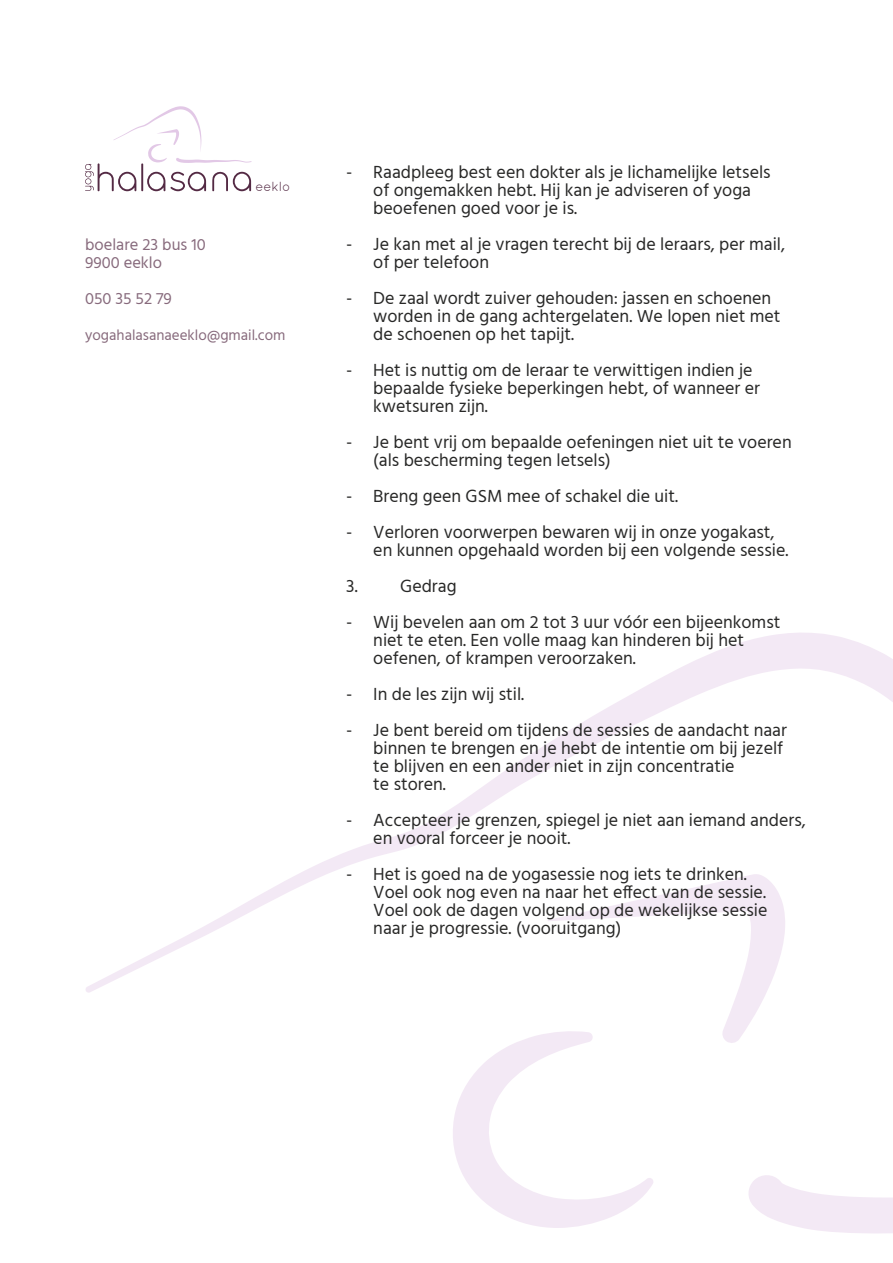
<style>
.page{position:relative;width:893px;height:1263px;background:#fff}
.page>*{position:absolute;margin:0;border:0;box-sizing:border-box;transform-origin:0 0}
.t1{font:18px/18px "Hind";color:#282827}
.t2{font:16.5px/18px "Hind";color:#876a7c}
.t3{font:15px "Hind";color:#876a7c}
.t4{font:13.2px "Quicksand";color:#542a44}
</style>
<div class="page">
<svg style="left:86px;top:633px;width:807px;height:360px"></svg>
<svg style="left:451px;top:874px;width:442px;height:360px"></svg>
<svg style="left:85px;top:106px;width:167px;height:85px"></svg>
<p class="t4" style="left:255px;top:179px;width:36px">eeklo</p>
<p class="t2" style="left:85px;top:237px;width:122px">boelare 23 bus 10<br>9900 eeklo</p>
<p class="t2" style="left:85px;top:291px;width:88px">050 35 52 79</p>
<p class="t3" style="left:85px;top:325px;width:202px">yogahalasanaeeklo@gmail.com</p>
<p class="t1" style="left:373px;top:164px;width:399px;text-indent:-27px">- Raadpleeg best een dokter als je lichamelijke letsels of ongemakken hebt. Hij kan je adviseren of yoga beoefenen goed voor je is.</p>
<p class="t1" style="left:373px;top:236px;width:413px;text-indent:-27px">- Je kan met al je vragen terecht bij de leraars, per mail, of per telefoon</p>
<p class="t1" style="left:373px;top:290px;width:409px;text-indent:-27px">- De zaal wordt zuiver gehouden: jassen en schoenen worden in de gang achtergelaten. We lopen niet met de schoenen op het tapijt.</p>
<p class="t1" style="left:373px;top:362px;width:388px;text-indent:-27px">- Het is nuttig om de leraar te verwittigen indien je bepaalde fysieke beperkingen hebt, of wanneer er kwetsuren zijn.</p>
<p class="t1" style="left:373px;top:434px;width:420px;text-indent:-27px">- Je bent vrij om bepaalde oefeningen niet uit te voeren (als bescherming tegen letsels)</p>
<p class="t1" style="left:346px;top:488px;width:333px">- Breng geen GSM mee of schakel die uit.</p>
<p class="t1" style="left:373px;top:524px;width:417px;text-indent:-27px">- Verloren voorwerpen bewaren wij in onze yogakast, en kunnen opgehaald worden bij een volgende sessie.</p>
<p class="t1" style="left:346px;top:578px;width:112px">3. Gedrag</p>
<p class="t1" style="left:373px;top:614px;width:409px;text-indent:-27px">- Wij bevelen aan om 2 tot 3 uur vóór een bijeenkomst niet te eten. Een volle maag kan hinderen bij het oefenen, of krampen veroorzaken.</p>
<p class="t1" style="left:346px;top:686px;width:179px">- In de les zijn wij stil.</p>
<p class="t1" style="left:373px;top:722px;width:415px;text-indent:-27px">- Je bent bereid om tijdens de sessies de aandacht naar binnen te brengen en je hebt de intentie om bij jezelf te blijven en een ander niet in zijn concentratie<br>te storen.</p>
<p class="t1" style="left:373px;top:812px;width:434px;text-indent:-27px">- Accepteer je grenzen, spiegel je niet aan iemand anders, en vooral forceer je nooit.</p>
<p class="t1" style="left:373px;top:866px;width:396px;text-indent:-27px">- Het is goed na de yogasessie nog iets te drinken.<br>Voel ook nog even na naar het effect van de sessie.<br>Voel ook de dagen volgend op de wekelijkse sessie naar je progressie. (vooruitgang)</p>
</div>
